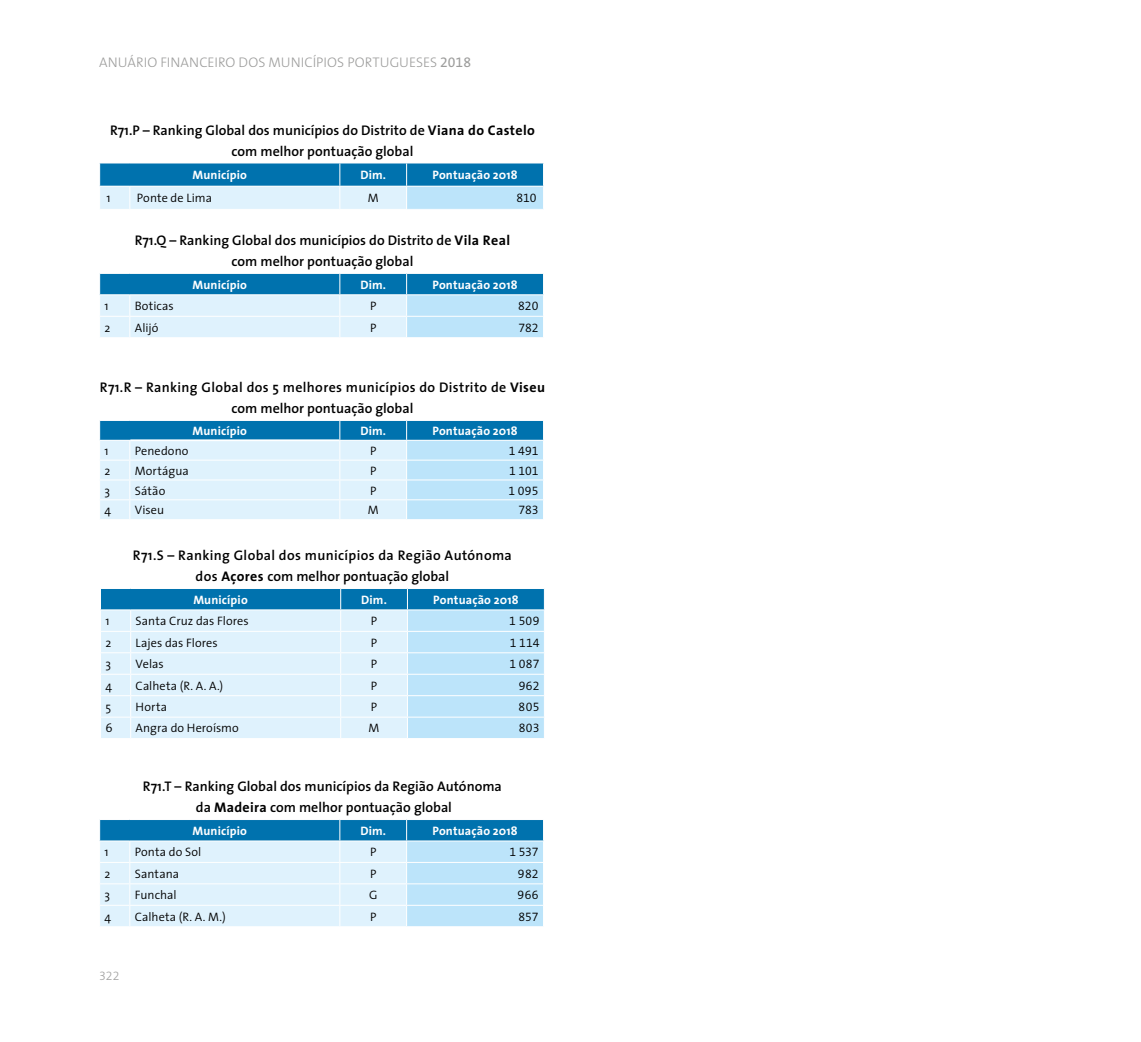
<style>
.page{position:relative;width:1141px;height:1042px;background:#fff}
.page>*{position:absolute;margin:0;border:0;box-sizing:border-box;transform-origin:0 0}
.t1{font:600 14px/21px "The Sans";color:#000;text-align:center}
.t2{font:600 14px/21px "The Sans";letter-spacing:.025em;color:#000;text-align:center}
.t3{font:300 14px "The Sans";color:#9d9d9c}
.t4{font:300 12.25px "The Sans";letter-spacing:.01em;color:#000}
.t5{font:700 12.25px "The Sans";letter-spacing:.01em;color:#fff}
.t6{font:12.25px "The Sans Semi Light Expert";letter-spacing:.005em;color:#000}
.t7{font:12.25px "The Sans Light Expert";color:#9d9d9c}
.s1{font-family:"The Sans Regular Expert";font-weight:400}
.s2{font-weight:700}
</style>
<div class="page">
<svg style="left:99px;top:163px;width:445px;height:46px;background:#71b3d7"></svg>
<svg style="left:99px;top:273px;width:445px;height:64px;background:#93c7e3"></svg>
<svg style="left:99px;top:420px;width:445px;height:99px;background:#aed7ed"></svg>
<hr style="left:130px;top:439px;width:209px;height:2px;background:#fff">
<svg style="left:100px;top:588px;width:445px;height:150px;background:#baddf1"></svg>
<svg style="left:99px;top:819px;width:445px;height:107px;background:#aed7ed"></svg>
<p class="t3" style="left:99px;top:51px;width:373px">ANUÁRIO FINANCEIRO DOS MUNICÍPIOS PORTUGUESES <span class="s1">2018</span></p>
<p class="t1" style="left:110px;top:119px;width:426px">R71.P – Ranking Global dos municípios do Distrito de <span class="s2">Viana do Castelo </span>com melhor pontuação global</p>
<p class="t5" style="left:193px;top:165px;width:56px">Município</p>
<p class="t5" style="left:360px;top:165px;width:27px">Dim.</p>
<p class="t5" style="left:432px;top:165px;width:87px">Pontuação 2018</p>
<p class="t4" style="left:107px;top:188px;width:6px">1</p>
<p class="t4" style="left:137px;top:188px;width:77px">Ponte de Lima</p>
<p class="t4" style="left:368px;top:188px;width:12px">M</p>
<p class="t6" style="left:516px;top:188px;width:22px">810</p>
<p class="t1" style="left:135px;top:229px;width:377px">R71.Q – Ranking Global dos municípios do Distrito de <span class="s2">Vila Real </span>com melhor pontuação global</p>
<p class="t5" style="left:193px;top:274px;width:56px">Município</p>
<p class="t5" style="left:360px;top:274px;width:27px">Dim.</p>
<p class="t5" style="left:432px;top:274px;width:87px">Pontuação 2018</p>
<p class="t4" style="left:105px;top:296px;width:6px">1</p>
<p class="t4" style="left:135px;top:296px;width:40px">Boticas</p>
<p class="t4" style="left:370px;top:296px;width:8px">P</p>
<p class="t6" style="left:518px;top:296px;width:22px">820</p>
<p class="t4" style="left:105px;top:317px;width:7px">2</p>
<p class="t4" style="left:135px;top:317px;width:25px">Alijó</p>
<p class="t4" style="left:370px;top:317px;width:8px">P</p>
<p class="t6" style="left:518px;top:317px;width:22px">782</p>
<p class="t2" style="left:100px;top:376px;width:447px">R71.R – Ranking Global dos 5 melhores municípios do Distrito de <span class="s2">Viseu </span>com melhor pontuação global</p>
<p class="t5" style="left:193px;top:420px;width:56px">Município</p>
<p class="t5" style="left:360px;top:420px;width:27px">Dim.</p>
<p class="t5" style="left:432px;top:420px;width:87px">Pontuação 2018</p>
<p class="t4" style="left:105px;top:440px;width:6px">1</p>
<p class="t4" style="left:135px;top:440px;width:55px">Penedono</p>
<p class="t4" style="left:370px;top:440px;width:8px">P</p>
<p class="t6" style="left:509px;top:440px;width:31px">1 491</p>
<p class="t4" style="left:105px;top:460px;width:7px">2</p>
<p class="t4" style="left:135px;top:460px;width:56px">Mortágua</p>
<p class="t4" style="left:370px;top:460px;width:8px">P</p>
<p class="t6" style="left:509px;top:460px;width:31px">1 101</p>
<p class="t4" style="left:105px;top:480px;width:7px">3</p>
<p class="t4" style="left:135px;top:480px;width:32px">Sátão</p>
<p class="t4" style="left:370px;top:480px;width:8px">P</p>
<p class="t6" style="left:508px;top:480px;width:32px">1 095</p>
<p class="t4" style="left:105px;top:500px;width:8px">4</p>
<p class="t4" style="left:135px;top:500px;width:31px">Viseu</p>
<p class="t4" style="left:368px;top:500px;width:12px">M</p>
<p class="t6" style="left:518px;top:500px;width:22px">783</p>
<p class="t2" style="left:133px;top:544px;width:380px">R71.S – Ranking Global dos municípios da Região Autónoma dos <span class="s2">Açores</span> com melhor pontuação global</p>
<p class="t5" style="left:193px;top:589px;width:56px">Município</p>
<p class="t5" style="left:361px;top:589px;width:27px">Dim.</p>
<p class="t5" style="left:433px;top:589px;width:87px">Pontuação 2018</p>
<p class="t4" style="left:105px;top:611px;width:6px">1</p>
<p class="t4" style="left:136px;top:611px;width:115px">Santa Cruz das Flores</p>
<p class="t4" style="left:371px;top:611px;width:8px">P</p>
<p class="t6" style="left:509px;top:611px;width:32px">1 509</p>
<p class="t4" style="left:105px;top:632px;width:7px">2</p>
<p class="t4" style="left:136px;top:632px;width:84px">Lajes das Flores</p>
<p class="t4" style="left:371px;top:632px;width:8px">P</p>
<p class="t6" style="left:510px;top:632px;width:31px">1 114</p>
<p class="t4" style="left:105px;top:654px;width:7px">3</p>
<p class="t4" style="left:136px;top:654px;width:30px">Velas</p>
<p class="t4" style="left:371px;top:654px;width:8px">P</p>
<p class="t6" style="left:509px;top:654px;width:32px">1 087</p>
<p class="t4" style="left:105px;top:675px;width:8px">4</p>
<p class="t4" style="left:136px;top:675px;width:89px">Calheta (R. A. A.)</p>
<p class="t4" style="left:371px;top:675px;width:8px">P</p>
<p class="t6" style="left:519px;top:675px;width:22px">962</p>
<p class="t4" style="left:105px;top:697px;width:7px">5</p>
<p class="t4" style="left:136px;top:697px;width:33px">Horta</p>
<p class="t4" style="left:371px;top:697px;width:8px">P</p>
<p class="t6" style="left:519px;top:697px;width:22px">805</p>
<p class="t4" style="left:105px;top:718px;width:9px">6</p>
<p class="t4" style="left:136px;top:718px;width:105px">Angra do Heroísmo</p>
<p class="t4" style="left:369px;top:718px;width:12px">M</p>
<p class="t6" style="left:519px;top:718px;width:22px">803</p>
<p class="t1" style="left:143px;top:775px;width:360px">R71.T – Ranking Global dos municípios da Região Autónoma da <span class="s2">Madeira</span> com melhor pontuação global</p>
<p class="t5" style="left:193px;top:820px;width:56px">Município</p>
<p class="t5" style="left:360px;top:820px;width:27px">Dim.</p>
<p class="t5" style="left:432px;top:820px;width:87px">Pontuação 2018</p>
<p class="t4" style="left:105px;top:842px;width:6px">1</p>
<p class="t4" style="left:135px;top:842px;width:68px">Ponta do Sol</p>
<p class="t4" style="left:370px;top:842px;width:8px">P</p>
<p class="t6" style="left:509px;top:842px;width:31px">1 537</p>
<p class="t4" style="left:105px;top:863px;width:7px">2</p>
<p class="t4" style="left:135px;top:863px;width:46px">Santana</p>
<p class="t4" style="left:370px;top:863px;width:8px">P</p>
<p class="t6" style="left:518px;top:863px;width:22px">982</p>
<p class="t4" style="left:105px;top:885px;width:7px">3</p>
<p class="t4" style="left:135px;top:885px;width:43px">Funchal</p>
<p class="t4" style="left:369px;top:885px;width:10px">G</p>
<p class="t6" style="left:518px;top:885px;width:22px">966</p>
<p class="t4" style="left:105px;top:906px;width:8px">4</p>
<p class="t4" style="left:135px;top:906px;width:92px">Calheta (R. A. M.)</p>
<p class="t4" style="left:370px;top:906px;width:8px">P</p>
<p class="t6" style="left:518px;top:906px;width:22px">857</p>
<p class="t7" style="left:99px;top:966px;width:22px">322</p>
</div>
